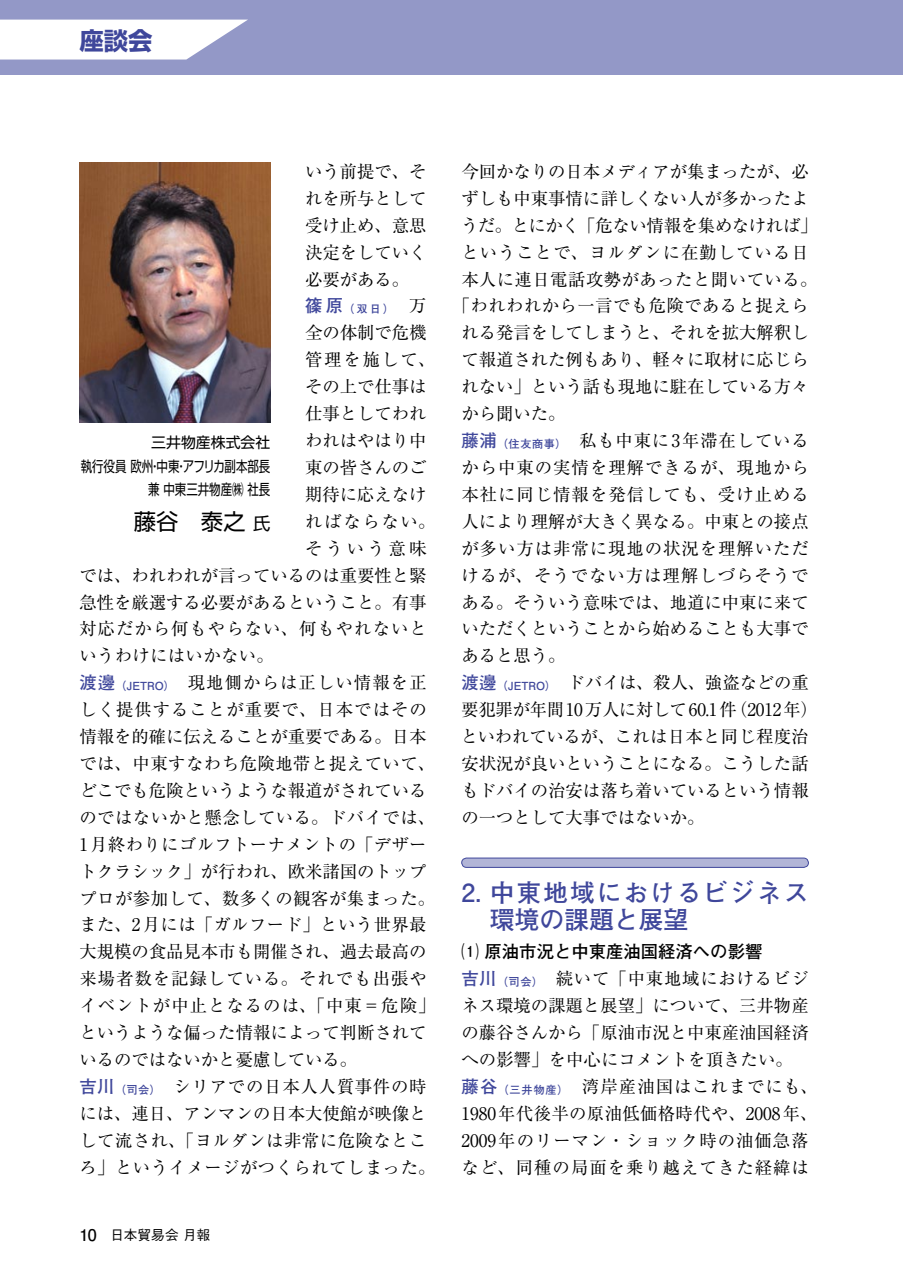
<style>
.page{position:relative;width:903px;height:1275px;background:#fff}
.page>*{position:absolute;margin:0;border:0;box-sizing:border-box;transform-origin:0 0}
.t1{font:700 24.85px/26.9px "Futo Go B101 Pro";letter-spacing:.075em;color:#3f479b}
.t2{font:700 24.32px "Shin Go Pro";color:#3f479b}
.t3{font:22.4px "Shin Go Pro";color:#000}
.t4{font:17.32px/26.9px "Ryumin Pro";color:#000;text-align:justify}
.t5{font:17.32px/26.9px "Ryumin Pro";letter-spacing:.02em;color:#000}
.t6{font:17.32px "Ryumin Pro";letter-spacing:.06em;color:#000}
.t7{font:17.32px "Ryumin Pro";letter-spacing:.03em;color:#000}
.t8{font:17.32px "Ryumin Pro";letter-spacing:.045em;color:#000}
.t9{font:17.32px "Ryumin Pro";letter-spacing:.025em;color:#000}
.t10{font:17.32px "Ryumin Pro";letter-spacing:.065em;color:#000}
.t11{font:17.32px "Ryumin Pro";letter-spacing:-.02em;color:#000}
.t12{font:17.32px "Ryumin Pro";letter-spacing:.055em;color:#000}
.t13{font:700 17.32px "Futo Go B101 Pro";color:#000}
.t14{font:14.88px/24.8px "Shin Go Pro";color:#000;text-align:right}
.t15{font:14.88px "Shin Go Pro";color:#000;scale:.77 1}
.t16{font:500 13.65px "Gothic BBB Pro";color:#000}
.t17{font:700 11.2px "Futo Go B101 Pro";color:#3f479b}
.s1{font-size:17.32px}
.s2{font-family:"Ryumin Pro";font-weight:400;font-size:17.32px;color:#000}
.s3{font-family:"Futo Go B101 Pro";font-weight:700;color:#3f479b}
.s4{font-family:"Futo Go B101 Pro";font-weight:700;font-size:11.2px;color:#3f479b}
.s5{font-family:"Futo Go B101 Pro";font-weight:700;font-size:16.1px}
</style>
<div class="page">
<div style="left:462px;top:858px;width:346px;height:9px;background:#b2b5d7;border-radius:5px"></div>
<div style="left:461px;top:858px;width:348px;height:10px;border:1px solid #3f479b;border-radius:5px"></div>
<div style="left:0;top:0;width:903px;height:74px;background:#9398c7"></div>
<svg style="left:0;top:20px;width:247px;height:40px;background:#f0f1f7"></svg>
<img style="left:79px;top:163px;width:191px;height:259px">
<h2 class="t2" style="left:79px;top:21px;width:74px">座談会</h2>
<p class="t4" style="left:305px;top:157px;width:123px">いう前提で、それを所与として受け止め、意思決定をしていく必要がある。</p>
<p class="t17" style="left:305px;top:300px;width:123px"><span class="s1">篠原</span>（双日）<span class="s2">　万</span></p>
<p class="t4" style="left:305px;top:318px;width:123px">全の体制で危機</p>
<p class="t4" style="left:305px;top:345px;width:132px">管理を施して、</p>
<p class="t4" style="left:305px;top:372px;width:123px">その上で仕事は</p>
<p class="t4" style="left:305px;top:399px;width:123px">仕事としてわれ</p>
<p class="t4" style="left:305px;top:426px;width:123px">われはやはり中</p>
<p class="t4" style="left:305px;top:453px;width:123px">東の皆さんのご</p>
<p class="t4" style="left:305px;top:480px;width:123px">期待に応えなけ</p>
<p class="t4" style="left:305px;top:507px;width:132px">ればならない。</p>
<p class="t4" style="left:305px;top:534px;width:123px">そういう意味</p>
<p class="t4" style="left:79px;top:560px;width:349px">では、われわれが言っているのは重要性と緊</p>
<p class="t4" style="left:79px;top:587px;width:349px">急性を厳選する必要があるということ。有事</p>
<p class="t6" style="left:79px;top:615px;width:349px">対応だから何もやらない、何もやれないと</p>
<p class="t5" style="left:79px;top:641px;width:196px">いうわけにはいかない。</p>
<p class="t10" style="left:79px;top:669px;width:349px"><span class="s3">渡邊</span><span class="s4">（JETRO）</span>　現地側からは正しい情報を正</p>
<p class="t6" style="left:79px;top:696px;width:349px">しく提供することが重要で、日本ではその</p>
<p class="t4" style="left:79px;top:722px;width:349px">情報を的確に伝えることが重要である。日本</p>
<p class="t7" style="left:79px;top:750px;width:357px">では、中東すなわち危険地帯と捉えていて、</p>
<p class="t4" style="left:79px;top:776px;width:349px">どこでも危険というような報道がされている</p>
<p class="t7" style="left:79px;top:804px;width:357px">のではないかと懸念している。ドバイでは、</p>
<p class="t5" style="left:79px;top:830px;width:349px">1月終わりにゴルフトーナメントの「デザー</p>
<p class="t4" style="left:79px;top:856px;width:349px">トクラシック」が行われ、欧米諸国のトップ</p>
<p class="t7" style="left:79px;top:884px;width:357px">プロが参加して、数多くの観客が集まった。</p>
<p class="t9" style="left:79px;top:911px;width:349px">また、2月には「ガルフード」という世界最</p>
<p class="t4" style="left:79px;top:937px;width:349px">大規模の食品見本市も開催され、過去最高の</p>
<p class="t6" style="left:79px;top:965px;width:349px">来場者数を記録している。それでも出張や</p>
<p class="t6" style="left:79px;top:992px;width:357px">イベントが中止となるのは、「中東＝危険」</p>
<p class="t4" style="left:79px;top:1018px;width:349px">というような偏った情報によって判断されて</p>
<p class="t4" style="left:79px;top:1045px;width:279px">いるのではないかと憂慮している。</p>
<p class="t8" style="left:79px;top:1073px;width:349px"><span class="s3">吉川</span><span class="s4">（司会）</span>　シリアでの日本人人質事件の時</p>
<p class="t4" style="left:79px;top:1099px;width:349px">には、連日、アンマンの日本大使館が映像と</p>
<p class="t7" style="left:79px;top:1127px;width:349px">して流され、「ヨルダンは非常に危険なとこ</p>
<p class="t7" style="left:79px;top:1153px;width:357px">ろ」というイメージがつくられてしまった。</p>
<p class="t14" style="left:81px;top:428px;width:191px">三井物産株式会社<br>執行役員欧州・中東・アフリカ副本部長</p>
<p class="t15" style="left:148px;top:477px;width:160px">兼中東三井物産㈱社長</p>
<p class="t3" style="left:134px;top:503px;width:138px">藤谷　泰之<span class="s1">氏</span></p>
<p class="t16" style="left:79px;top:1224px;width:132px"><span class="s5">10</span>　日本貿易会 月報</p>
<p class="t4" style="left:461px;top:157px;width:349px">今回かなりの日本メディアが集まったが、必</p>
<p class="t4" style="left:461px;top:184px;width:349px">ずしも中東事情に詳しくない人が多かったよ</p>
<p class="t11" style="left:461px;top:212px;width:358px">うだ。とにかく「危ない情報を集めなければ」</p>
<p class="t6" style="left:461px;top:238px;width:349px">ということで、ヨルダンに在勤している日</p>
<p class="t7" style="left:461px;top:265px;width:357px">本人に連日電話攻勢があったと聞いている。</p>
<p class="t9" style="left:453px;top:292px;width:357px">「われわれから一言でも危険であると捉えら</p>
<p class="t4" style="left:461px;top:318px;width:349px">れる発言をしてしまうと、それを拡大解釈し</p>
<p class="t4" style="left:461px;top:345px;width:349px">て報道された例もあり、軽々に取材に応じら</p>
<p class="t4" style="left:461px;top:372px;width:349px">れない」という話も現地に駐在している方々</p>
<p class="t4" style="left:461px;top:399px;width:106px">から聞いた。</p>
<p class="t8" style="left:461px;top:427px;width:349px"><span class="s3">藤浦</span><span class="s4">（住友商事）</span>　私も中東に3年滞在している</p>
<p class="t6" style="left:461px;top:454px;width:349px">から中東の実情を理解できるが、現地から</p>
<p class="t6" style="left:461px;top:481px;width:349px">本社に同じ情報を発信しても、受け止める</p>
<p class="t4" style="left:461px;top:507px;width:349px">人により理解が大きく異なる。中東との接点</p>
<p class="t12" style="left:461px;top:535px;width:349px">が多い方は非常に現地の状況を理解いただ</p>
<p class="t6" style="left:461px;top:561px;width:349px">けるが、そうでない方は理解しづらそうで</p>
<p class="t4" style="left:461px;top:587px;width:349px">ある。そういう意味では、地道に中東に来て</p>
<p class="t4" style="left:461px;top:614px;width:349px">いただくということから始めることも大事で</p>
<p class="t4" style="left:461px;top:641px;width:106px">あると思う。</p>
<p class="t4" style="left:461px;top:668px;width:349px"><span class="s3">渡邊</span><span class="s4">（JETRO）</span>　ドバイは、殺人、強盗などの重</p>
<p class="t4" style="left:461px;top:695px;width:358px">要犯罪が年間10万人に対して60.1件（2012年）</p>
<p class="t4" style="left:461px;top:722px;width:349px">といわれているが、これは日本と同じ程度治</p>
<p class="t4" style="left:461px;top:749px;width:349px">安状況が良いということになる。こうした話</p>
<p class="t4" style="left:461px;top:776px;width:349px">もドバイの治安は落ち着いているという情報</p>
<p class="t4" style="left:461px;top:803px;width:245px">の一つとして大事ではないか。</p>
<h1 class="t1" style="left:490px;top:876px;width:320px;text-indent:-28px">2. 中東地域におけるビジネス環境の課題と展望</h1>
<p class="t13" style="left:461px;top:938px;width:302px">⑴ 原油市況と中東産油国経済への影響</p>
<p class="t5" style="left:461px;top:964px;width:358px"><span class="s3">吉川</span><span class="s4">（司会）</span>　続いて「中東地域におけるビジネス環境の課題と展望」について、三井物産の藤谷さんから「原油市況と中東産油国経済への影響」を中心にコメントを頂きたい。<br><span class="s3">藤谷</span><span class="s4">（三井物産）</span>　湾岸産油国はこれまでにも、<br>1980年代後半の原油低価格時代や、2008年、<br>2009年のリーマン・ショック時の油価急落など、同種の局面を乗り越えてきた経緯は</p>
</div>
